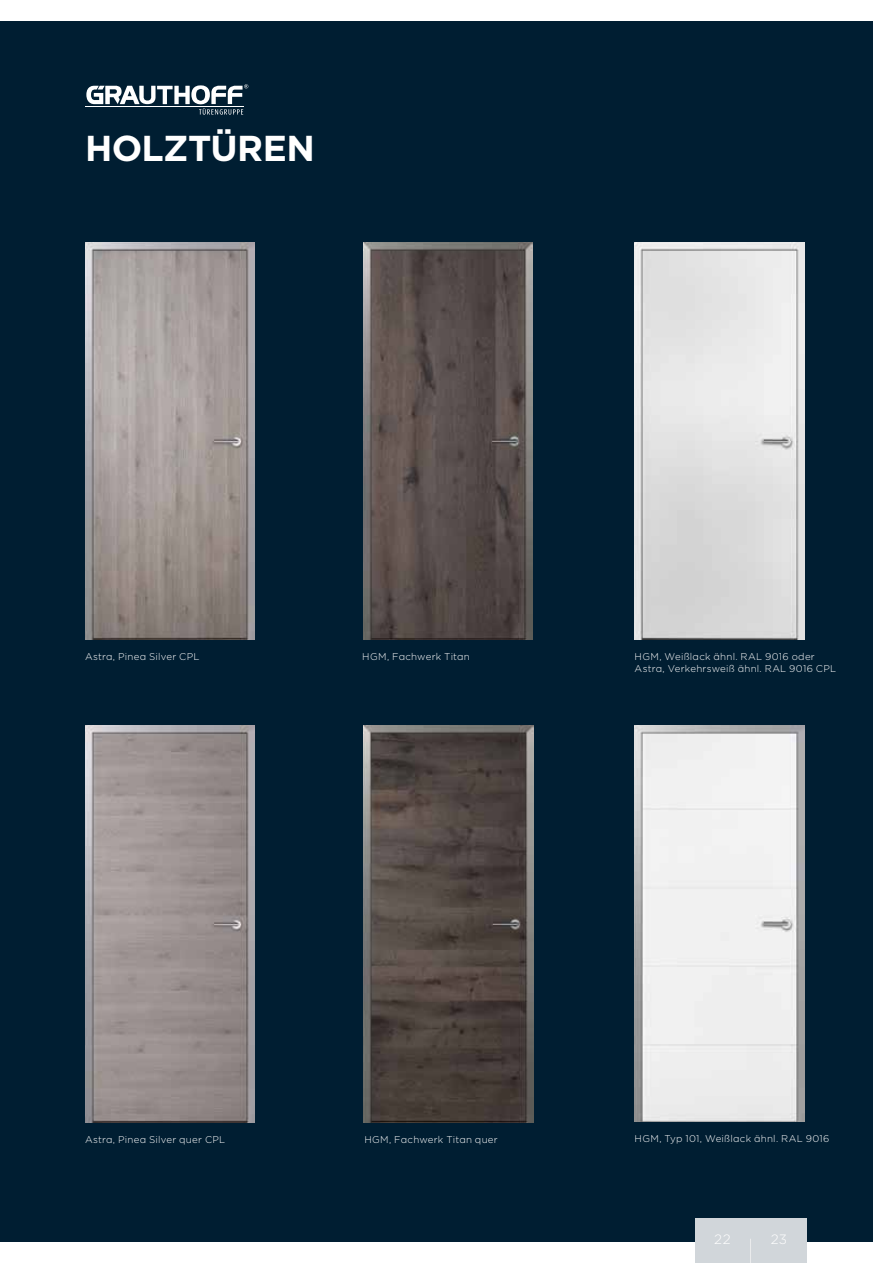
<style>
.page{position:relative;width:893px;height:1263px;background:#fff}
.page>*{position:absolute;margin:0;border:0;box-sizing:border-box;transform-origin:0 0}
.t1{font:700 36px "Gotham";letter-spacing:-.02em;color:#fff}
.t2{font:300 13.5px "Gotham";color:#fff}
.t3{font:300 9.75px/12.8px "Gotham";letter-spacing:.025em;color:#fff}
</style>
<div class="page">
<div style="left:0;top:21px;width:872px;height:1221px;background:#001e32"></div>
<svg style="left:86px;top:84px;width:162px;height:31px"></svg>
<hr style="left:85px;top:106px;width:158px;height:1px;background:#fff">
<img style="left:363px;top:242px;width:170px;height:397px">
<img style="left:364px;top:725px;width:170px;height:397px">
<img style="left:85px;top:242px;width:170px;height:397px">
<img style="left:85px;top:725px;width:170px;height:397px">
<img style="left:635px;top:242px;width:169px;height:397px">
<img style="left:635px;top:725px;width:169px;height:397px">
<div style="left:694px;top:1218px;width:112px;height:45px;background:#d1d6da"></div>
<svg style="left:750px;top:1239px;width:1px;height:24px"></svg>
<h1 class="t1" style="left:85px;top:124px;width:231px">HOLZTÜREN</h1>
<p class="t3" style="left:85px;top:649px;width:116px">Astra, Pinea Silver CPL</p>
<p class="t3" style="left:362px;top:649px;width:109px">HGM, Fachwerk Titan</p>
<p class="t3" style="left:635px;top:649px;width:203px">HGM, Weißlack ähnl. RAL 9016 oder<br>Astra, Verkehrsweiß ähnl. RAL 9016 CPL</p>
<p class="t3" style="left:85px;top:1132px;width:142px">Astra, Pinea Silver quer CPL</p>
<p class="t3" style="left:364px;top:1132px;width:135px">HGM, Fachwerk Titan quer</p>
<p class="t3" style="left:635px;top:1132px;width:196px">HGM, Typ 101, Weißlack ähnl. RAL 9016</p>
<h2 class="t2" style="left:714px;top:1231px;width:18px">22</h2>
<h2 class="t2" style="left:771px;top:1230px;width:18px">23</h2>
</div>
